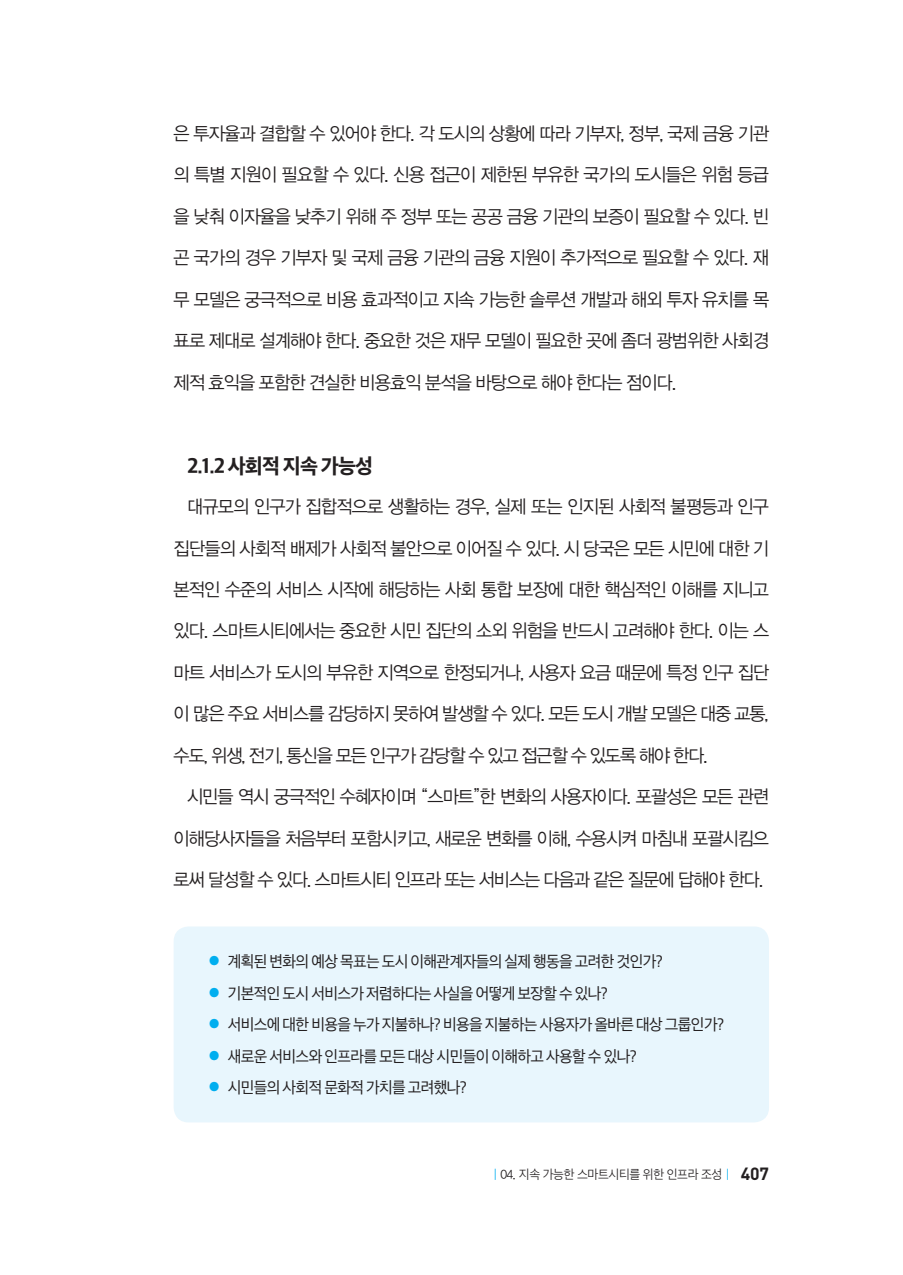
<style>
.page{position:relative;width:903px;height:1275px;background:#fff}
.page>*{position:absolute;margin:0;border:0;box-sizing:border-box;transform-origin:0 0}
.소소제{font:20.12px "SD Gothic Neo 1 OTFEB";letter-spacing:-.04em;color:#231f20}
.본문-윤고딕{font:18.38px "YDVYGO12";letter-spacing:-.045em;color:#231f20;scale:.95 1}
.t1{font:15.4px "SD Gothic Neo 1 OTFR";letter-spacing:-.04em;color:#231f20;scale:.96 1}
.t2{font:12.25px "SD Gothic Neo 1 OTFL";letter-spacing:-.03em;color:#231f20;scale:.96 1}
.s1{font-size:13.12px;color:#00aeef}
.s2{font-family:"YDVYGO12";color:#00aeef}
.s3{font-family:"YDVYGO12"}
.s4{font-family:"DIN";font-weight:700;font-size:17.5px}
</style>
<div class="page">
<div style="left:174px;top:926px;width:595px;height:196px;background:#e8f6fd;border-radius:15px"></div>
<p class="본문-윤고딕" style="left:174px;top:123px;width:628px">은 투자율과 결합할 수 있어야 한다. 각 도시의 상황에 따라 기부자, 정부, 국제 금융 기관</p>
<p class="본문-윤고딕" style="left:174px;top:164px;width:628px">의 특별 지원이 필요할 수 있다. 신용 접근이 제한된 부유한 국가의 도시들은 위험 등급</p>
<p class="본문-윤고딕" style="left:174px;top:206px;width:628px">을 낮춰 이자율을 낮추기 위해 주 정부 또는 공공 금융 기관의 보증이 필요할 수 있다. 빈</p>
<p class="본문-윤고딕" style="left:174px;top:247px;width:628px">곤 국가의 경우 기부자 및 국제 금융 기관의 금융 지원이 추가적으로 필요할 수 있다. 재</p>
<p class="본문-윤고딕" style="left:174px;top:288px;width:628px">무 모델은 궁극적으로 비용 효과적이고 지속 가능한 솔루션 개발과 해외 투자 유치를 목</p>
<p class="본문-윤고딕" style="left:174px;top:330px;width:628px">표로 제대로 설계해야 한다. 중요한 것은 재무 모델이 필요한 곳에 좀더 광범위한 사회경</p>
<p class="본문-윤고딕" style="left:174px;top:371px;width:531px">제적 효익을 포함한 견실한 비용효익 분석을 바탕으로 해야 한다는 점이다.</p>
<p class="소소제" style="left:187px;top:456px;width:188px">2.1.2 사회적 지속 가능성</p>
<p class="본문-윤고딕" style="left:187px;top:496px;width:614px">대규모의 인구가 집합적으로 생활하는 경우, 실제 또는 인지된 사회적 불평등과 인구</p>
<p class="본문-윤고딕" style="left:174px;top:537px;width:628px">집단들의 사회적 배제가 사회적 불안으로 이어질 수 있다. 시 당국은 모든 시민에 대한 기</p>
<p class="본문-윤고딕" style="left:174px;top:579px;width:628px">본적인 수준의 서비스 시작에 해당하는 사회 통합 보장에 대한 핵심적인 이해를 지니고</p>
<p class="본문-윤고딕" style="left:174px;top:620px;width:628px">있다. 스마트시티에서는 중요한 시민 집단의 소외 위험을 반드시 고려해야 한다. 이는 스</p>
<p class="본문-윤고딕" style="left:174px;top:662px;width:628px">마트 서비스가 도시의 부유한 지역으로 한정되거나, 사용자 요금 때문에 특정 인구 집단</p>
<p class="본문-윤고딕" style="left:174px;top:703px;width:628px">이 많은 주요 서비스를 감당하지 못하여 발생할 수 있다. 모든 도시 개발 모델은 대중 교통,</p>
<p class="본문-윤고딕" style="left:174px;top:745px;width:564px">수도, 위생, 전기, 통신을 모든 인구가 감당할 수 있고 접근할 수 있도록 해야 한다.</p>
<p class="본문-윤고딕" style="left:187px;top:786px;width:614px">시민들 역시 궁극적인 수혜자이며 “스마트”한 변화의 사용자이다. 포괄성은 모든 관련</p>
<p class="본문-윤고딕" style="left:174px;top:828px;width:628px">이해당사자들을 처음부터 포함시키고, 새로운 변화를 이해, 수용시켜 마침내 포괄시킴으</p>
<p class="본문-윤고딕" style="left:174px;top:869px;width:622px">로써 달성할 수 있다. 스마트시티 인프라 또는 서비스는 다음과 같은 질문에 답해야 한다.</p>
<p class="t1" style="left:208px;top:954px;width:475px"><span class="s1">●</span> 계획된 변화의 예상 목표는 도시 이해관계자들의 실제 행동을 고려한 것인가?</p>
<p class="t1" style="left:208px;top:985px;width:418px"><span class="s1">●</span> 기본적인 도시 서비스가 저렴하다는 사실을 어떻게 보장할 수 있나?</p>
<p class="t1" style="left:208px;top:1017px;width:539px"><span class="s1">●</span> 서비스에 대한 비용을 누가 지불하나? 비용을 지불하는 사용자가 올바른 대상 그룹인가?</p>
<p class="t1" style="left:208px;top:1048px;width:448px"><span class="s1">●</span> 새로운 서비스와 인프라를 모든 대상 시민들이 이해하고 사용할 수 있나?</p>
<p class="t1" style="left:208px;top:1080px;width:271px"><span class="s1">●</span> 시민들의 사회적 문화적 가치를 고려했나?</p>
<p class="t2" style="left:493px;top:1168px;width:289px"><span class="s2">|</span> <span class="s3">04.</span> 지속 가능한 스마트시티를 위한 인프라 조성 <span class="s2">|</span> <span class="s4">407</span></p>
</div>
